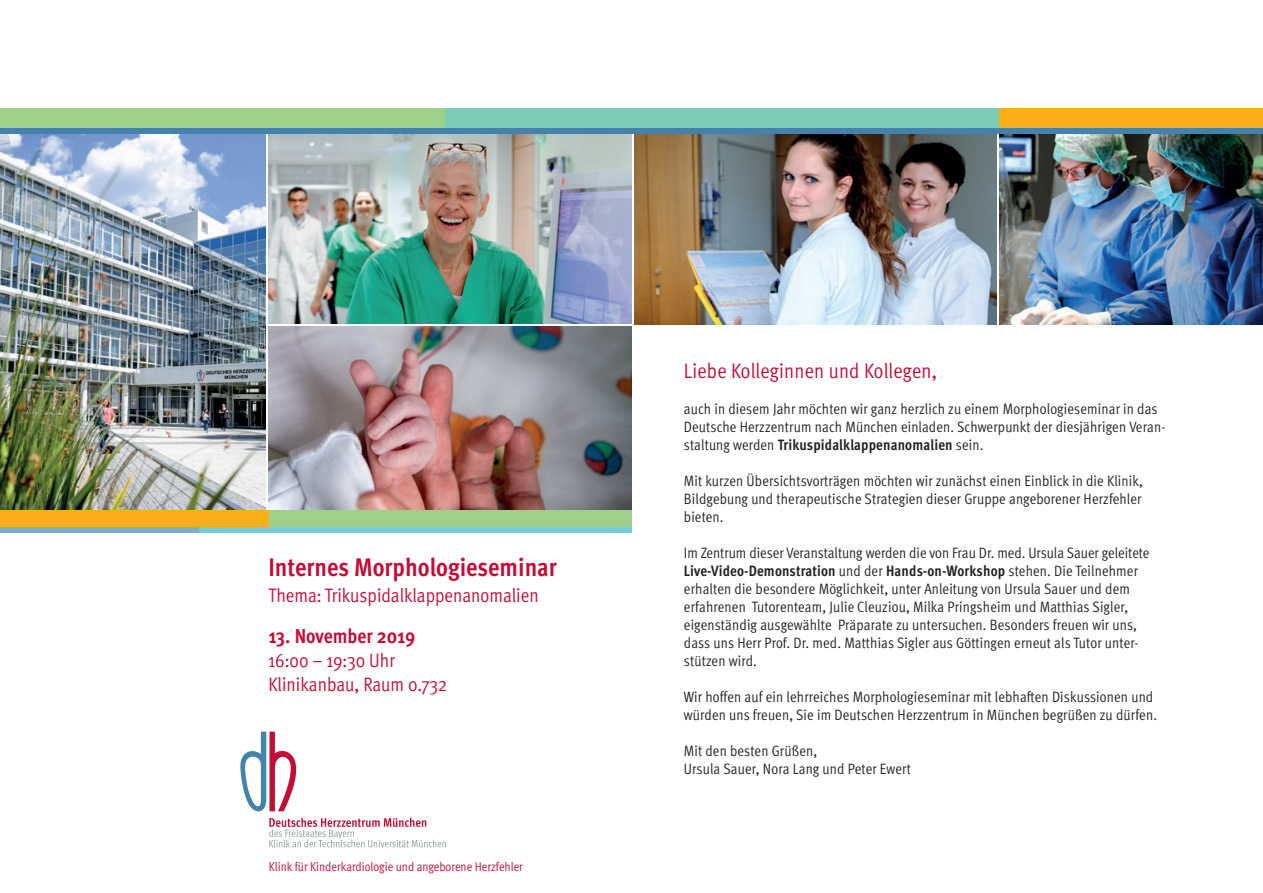
<style>
.page{position:relative;width:1263px;height:893px;background:#fff}
.page>*{position:absolute;margin:0;border:0;box-sizing:border-box;transform-origin:0 0}
.t1{font:700 25.5px "Meta Cond";color:#c40c37}
.t2{font:21px "Meta Cond Normal";letter-spacing:.01em;color:#c40c37}
.t3{font:700 20.25px "Meta Cond";color:#c40c37}
.t4{font:19.5px/23.7px "Meta Cond Normal";color:#c40c37}
.t5{font:15px/18px "Meta Cond Normal";letter-spacing:.01em;color:#231f20}
.t6{font:15px "Meta Cond Bold LF";letter-spacing:.01em;color:#231f20}
.t7{font:700 15px "Meta Cond";letter-spacing:.01em;color:#231f20}
.t8{font:12.75px "Meta Cond Normal";color:#c40c37}
.s1{font-family:"Meta Cond Normal";font-weight:400}
.s2{font-family:"Meta Cond Normal"}
</style>
<div class="page">
<svg style="left:240px;top:732px;width:206px;height:115px"></svg>
<img style="left:0;top:134px;width:266px;height:377px">
<img style="left:1000px;top:134px;width:263px;height:190px">
<img style="left:269px;top:327px;width:362px;height:184px">
<img style="left:634px;top:134px;width:362px;height:190px">
<img style="left:269px;top:134px;width:362px;height:190px">
<div style="left:0;top:526px;width:199px;height:7px;background:#7dadcb"></div>
<div style="left:199px;top:526px;width:432px;height:7px;background:#74cdd9"></div>
<div style="left:0;top:511px;width:533px;height:16px;background:#faaf18"></div>
<div style="left:269px;top:511px;width:362px;height:16px;background:#9fd08a"></div>
<div style="left:0;top:128px;width:1263px;height:6px;background:#4482ac"></div>
<div style="left:444px;top:108px;width:651px;height:20px;background:#7ccbb7"></div>
<div style="left:0;top:108px;width:444px;height:20px;background:#9fd08a"></div>
<div style="left:1000px;top:108px;width:263px;height:20px;background:#faaf18"></div>
<h1 class="t1" style="left:268px;top:552px;width:290px">Internes Morphologieseminar</h1>
<h3 class="t4" style="left:268px;top:584px;width:272px">Thema: Trikuspidalklappenanomalien</h3>
<h3 class="t3" style="left:268px;top:624px;width:148px">13. November 2019</h3>
<h3 class="t4" style="left:268px;top:648px;width:180px">16:00 – 19:30 Uhr<br>Klinikanbau, Raum 0.732</h3>
<p class="t8" style="left:269px;top:859px;width:256px">Klink für Kinderkardiologie und angeborene Herzfehler</p>
<h2 class="t2" style="left:684px;top:359px;width:255px">Liebe Kolleginnen und Kollegen,</h2>
<p class="t5" style="left:684px;top:400px;width:483px">auch in diesem Jahr möchten wir ganz herzlich zu einem Morphologieseminar in das<br>Deutsche Herzzentrum nach München einladen. Schwerpunkt der diesjährigen Veran-</p>
<p class="t7" style="left:684px;top:436px;width:301px"><span class="s1">staltung werden</span> Trikuspidalklappenanomalien <span class="s1">sein.</span></p>
<p class="t5" style="left:684px;top:472px;width:461px;text-align:justify">Mit kurzen Übersichtsvorträgen möchten wir zunächst einen Einblick in die Klinik, Bildgebung und therapeutische Strategien dieser Gruppe angeborener Herzfehler bieten.</p>
<p class="t5" style="left:684px;top:544px;width:467px">Im Zentrum dieser Veranstaltung werden die von Frau Dr. med. Ursula Sauer geleitete</p>
<p class="t6" style="left:684px;top:562px;width:456px">Live-Video-Demonstration <span class="s2">und der</span> Hands-on-Workshop <span class="s2">stehen. Die Teilnehmer</span></p>
<p class="t5" style="left:684px;top:580px;width:456px">erhalten die besondere Möglichkeit, unter Anleitung von Ursula Sauer und dem erfahrenen Tutorenteam, Julie Cleuziou, Milka Pringsheim und Matthias Sigler, eigenständig ausgewählte Präparate zu untersuchen. Besonders freuen wir uns, dass uns Herr Prof. Dr. med. Matthias Sigler aus Göttingen erneut als Tutor unter&shy;stützen wird.</p>
<p class="t5" style="left:684px;top:688px;width:474px">Wir hoffen auf ein lehrreiches Morphologieseminar mit lebhaften Diskussionen und würden uns freuen, Sie im Deutschen Herzzentrum in München begrüßen zu dürfen.</p>
<p class="t5" style="left:684px;top:742px;width:228px">Mit den besten Grüßen,<br>Ursula Sauer, Nora Lang und Peter Ewert</p>
</div>
